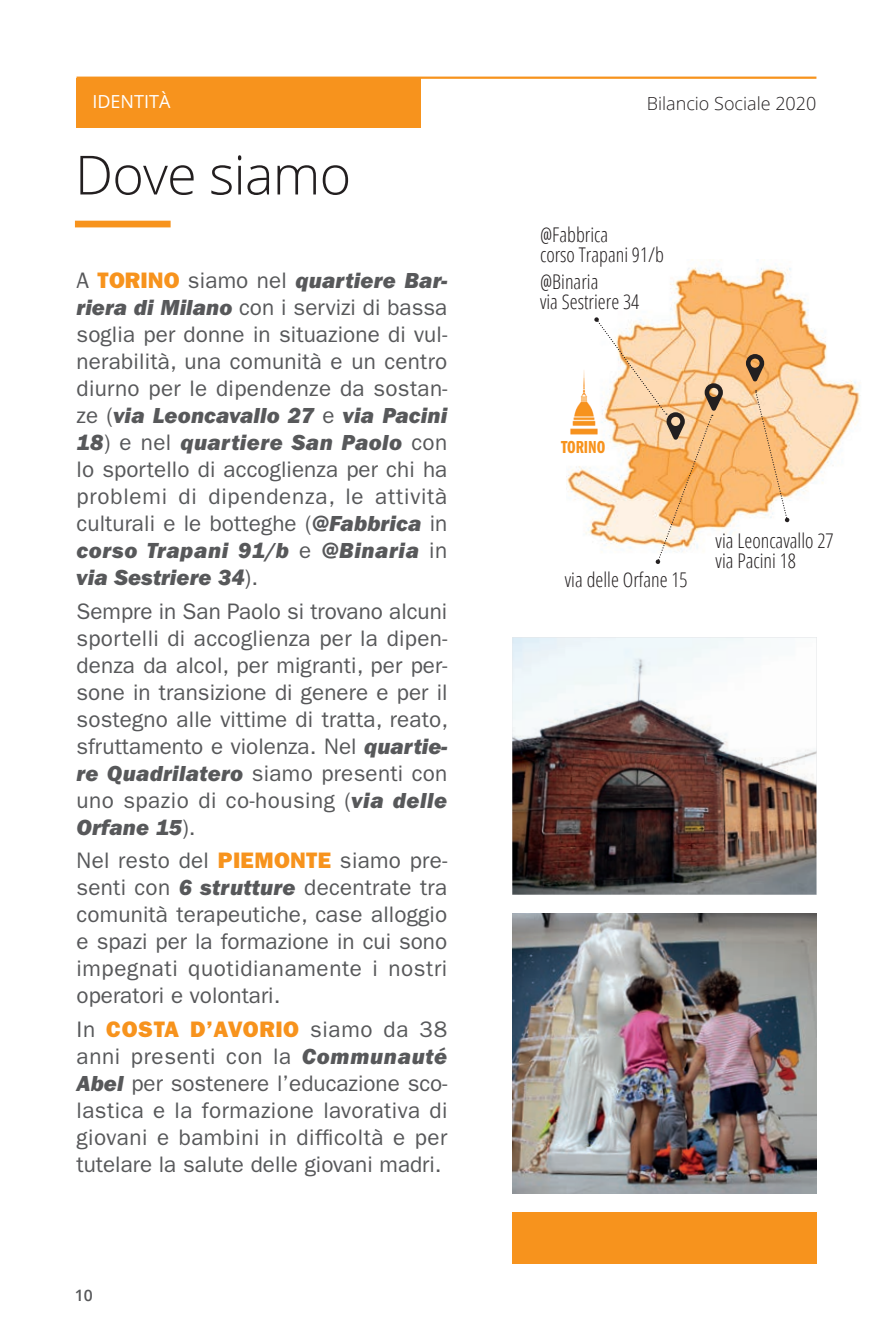
<style>
.page{position:relative;width:893px;height:1340px;background:#fff}
.page>*{position:absolute;margin:0;border:0;box-sizing:border-box;transform-origin:0 0}
.t1{font:300 54px "Open Sans";letter-spacing:-.015em;color:#231f20}
.t2{font:22.5px/27px "ITC Franklin Gothic Std";letter-spacing:.01em;color:#57585a;text-align:justify}
.t3{font:300 20.25px/20.2px "Open Sans Condensed";color:#231f20}
.t4{font:300 18px "Open Sans";color:#231f20}
.t5{font:18px "Open Sans";color:#fff}
.t6{font:18px "ITC Franklin Gothic Std Dm Cp";color:#f7931d}
.t7{font:600 15.75px "Open Sans";color:#57585a}
.s1{font-family:"ITC Franklin Gothic Std Hvy";color:#f7931d}
.s2{font-family:"ITC Franklin Gothic Std Hvy It"}
</style>
<div class="page">
<img style="left:566px;top:259px;width:294px;height:277px">
<svg style="left:746px;top:354px;width:18px;height:27px"></svg>
<svg style="left:754px;top:390px;width:36px;height:132px;background:#f5c895"></svg>
<svg style="left:594px;top:317px;width:129px;height:247px"></svg>
<img style="left:566px;top:367px;width:53px;height:70px">
<img style="left:512px;top:637px;width:304px;height:257px">
<img style="left:512px;top:913px;width:304px;height:280px">
<hr style="left:77px;top:77px;width:739px;height:2px;background:#f7931d">
<div style="left:77px;top:78px;width:344px;height:50px;background:#f7931d"></div>
<div style="left:75px;top:221px;width:96px;height:6px;background:#f7931d"></div>
<div style="left:512px;top:1212px;width:304px;height:51px;background:#f7931d"></div>
<p class="t5" style="left:92px;top:89px;width:80px">IDENTITÀ</p>
<p class="t1" style="left:75px;top:138px;width:278px">Dove siamo</p>
<p class="t2" style="left:77px;top:267px;width:373px">A <span class="s1">TORINO</span> siamo nel <span class="s2">quartiere Bar&shy;riera di Milano</span> con i servizi di bassa soglia per donne in situazione di vul&shy;nerabilità, una comunità e un centro diurno per le dipendenze da sostan&shy;ze (<span class="s2">via Leoncavallo 27</span> e <span class="s2">via Pacini</span></p>
<p class="t2" style="left:77px;top:429px;width:372px"><span class="s2">18</span>) e nel <span class="s2">quartiere San Paolo</span> con lo sportello di accoglienza per chi ha problemi di dipendenza, le attività culturali e le botteghe (<span class="s2">@Fabbrica</span> in <span class="s2">corso Trapani 91/b</span> e <span class="s2">@Binaria</span> in <span class="s2">via Sestriere 34</span>).</p>
<p class="t2" style="left:77px;top:597px;width:373px">Sempre in San Paolo si trovano alcuni sportelli di accoglienza per la dipen&shy;denza da alcol, per migranti, per per&shy;sone in transizione di genere e per il sostegno alle vittime di tratta, reato, sfruttamento e violenza. Nel <span class="s2">quartie&shy;re Quadrilatero</span> siamo presenti con uno spazio di co-housing (<span class="s2">via delle Orfane 15</span>).</p>
<p class="t2" style="left:77px;top:847px;width:372px">Nel resto del <span class="s1">PIEMONTE</span> siamo pre&shy;senti con <span class="s2">6 strutture</span> decentrate tra comunità terapeutiche, case alloggio e spazi per la formazione in cui sono impegnati quotidianamente i nostri operatori e volontari.</p>
<p class="t2" style="left:77px;top:1015px;width:372px">In <span class="s1">COSTA D’AVORIO</span> siamo da 38 anni presenti con la <span class="s2">Communauté Abel</span> per sostenere l’educazione sco&shy;lastica e la formazione lavorativa di giovani e bambini in difficoltà e per tutelare la salute delle giovani madri.</p>
<p class="t7" style="left:75px;top:1284px;width:19px">10</p>
<p class="t4" style="left:647px;top:91px;width:171px">Bilancio Sociale 2020</p>
<p class="t3" style="left:540px;top:224px;width:125px">@Fabbrica<br>corso Trapani 91/b</p>
<p class="t3" style="left:540px;top:271px;width:101px">@Binaria<br>via Sestriere 34</p>
<p class="t6" style="left:561px;top:437px;width:46px">TORINO</p>
<p class="t3" style="left:565px;top:568px;width:124px">via delle Orfane 15</p>
<p class="t3" style="left:715px;top:530px;width:120px">via Leoncavallo 27</p>
<p class="t3" style="left:715px;top:550px;width:82px">via Pacini 18</p>
</div>
